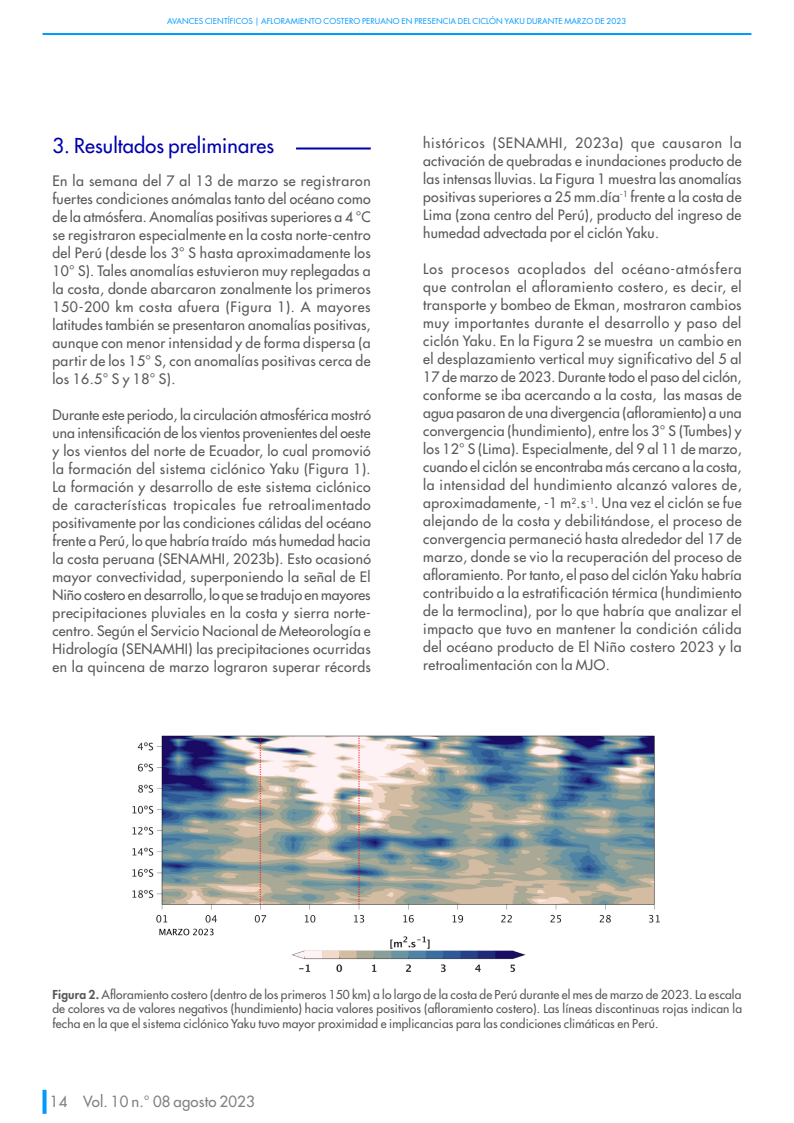
<style>
.page{position:relative;width:794px;height:1123px;background:#fff}
.page>*{position:absolute;margin:0;border:0;box-sizing:border-box;transform-origin:0 0}
.t1{font:500 20px "Futura Std";letter-spacing:.01em;color:#0000af}
.t2{font:500 15px "Futura Std";letter-spacing:.01em;color:#808285}
.t3{font:500 14px/18px "Futura Std";letter-spacing:.03em;color:#57585a;text-align:justify}
.t4{font:500 12px/14.4px "Futura Std";letter-spacing:.015em;color:#57585a;text-align:justify}
.t5{font:8px "Futura Std";letter-spacing:.01em;color:#09f}
.s1{font-weight:800}
</style>
<div class="page">
<svg style="left:43px;top:1089px;width:4px;height:24px"></svg>
<hr style="left:43px;top:33px;width:708px;height:2px;background:#09f">
<hr style="left:296px;top:147px;width:75px;height:2px;background:#0000af">
<img style="left:132px;top:735px;width:528px;height:237px">
<p class="t5" style="left:167px;top:16px;width:461px">AVANCES CIENTÍFICOS | AFLORAMIENTO COSTERO PERUANO EN PRESENCIA DEL CICLÓN YAKU DURANTE MARZO DE 2023</p>
<p class="t1" style="left:52px;top:133px;width:223px">3. Resultados preliminares</p>
<p class="t3" style="left:52px;top:171px;width:320px">En la semana del 7 al 13 de marzo se registraron fuertes condiciones anómalas tanto del océano como de la atmósfera. Anomalías positivas superiores a 4 °C se registraron especialmente en la costa norte-centro del Perú (desde los 3° S hasta aproximadamente los 10° S). Tales anomalías estuvieron muy replegadas a la costa, donde abarcaron zonalmente los primeros 150-200 km costa afuera (Figura 1). A mayores latitudes también se presentaron anomalías positivas, aunque con menor intensidad y de forma dispersa (a partir de los 15° S, con anomalías positivas cerca de los 16.5° S y 18° S).</p>
<p class="t3" style="left:52px;top:405px;width:320px">Durante este periodo, la circulación atmosférica mostró una intensificación de los vientos provenientes del oeste y los vientos del norte de Ecuador, lo cual promovió la formación del sistema ciclónico Yaku (Figura 1).<br>La formación y desarrollo de este sistema ciclónico de características tropicales fue retroalimentado positivamente por las condiciones cálidas del océano frente a Perú, lo que habría traído más humedad hacia la costa peruana (SENAMHI, 2023b). Esto ocasionó mayor convectividad, superponiendo la señal de El Niño costero en desarrollo, lo que se tradujo en mayores precipitaciones pluviales en la costa y sierra norte&shy;centro. Según el Servicio Nacional de Meteorología e Hidrología (SENAMHI) las precipitaciones ocurridas en la quincena de marzo lograron superar récords</p>
<p class="t3" style="left:423px;top:134px;width:320px">históricos (SENAMHI, 2023a) que causaron la activación de quebradas e inundaciones producto de las intensas lluvias. La Figura 1 muestra las anomalías positivas superiores a 25 mm.día<sup>-1</sup> frente a la costa de Lima (zona centro del Perú), producto del ingreso de humedad advectada por el ciclón Yaku.</p>
<p class="t3" style="left:423px;top:260px;width:320px">Los procesos acoplados del océano-atmósfera que controlan el afloramiento costero, es decir, el transporte y bombeo de Ekman, mostraron cambios muy importantes durante el desarrollo y paso del ciclón Yaku. En la Figura 2 se muestra un cambio en el desplazamiento vertical muy significativo del 5 al 17 de marzo de 2023. Durante todo el paso del ciclón, conforme se iba acercando a la costa, las masas de agua pasaron de una divergencia (afloramiento) a una convergencia (hundimiento), entre los 3° S (Tumbes) y los 12° S (Lima). Especialmente, del 9 al 11 de marzo, cuando el ciclón se encontraba más cercano a la costa, la intensidad del hundimiento alcanzó valores de, aproximadamente, -1 m<sup>2</sup>.s<sup>-1</sup>. Una vez el ciclón se fue alejando de la costa y debilitándose, el proceso de convergencia permaneció hasta alrededor del 17 de marzo, donde se vio la recuperación del proceso de afloramiento. Por tanto, el paso del ciclón Yaku habría contribuido a la estratificación térmica (hundimiento de la termoclina), por lo que habría que analizar el impacto que tuvo en mantener la condición cálida del océano producto de El Niño costero 2023 y la retroalimentación con la MJO.</p>
<p class="t4" style="left:52px;top:987px;width:691px"><span class="s1">Figura 2.</span> Afloramiento costero (dentro de los primeros 150 km) a lo largo de la costa de Perú durante el mes de marzo de 2023. La escala de colores va de valores negativos (hundimiento) hacia valores positivos (afloramiento costero). Las líneas discontinuas rojas indican la fecha en la que el sistema ciclónico Yaku tuvo mayor proximidad e implicancias para las condiciones climáticas en Perú.</p>
<p class="t2" style="left:50px;top:1092px;width:206px">14 Vol. 10 n.° 08 agosto 2023</p>
</div>
